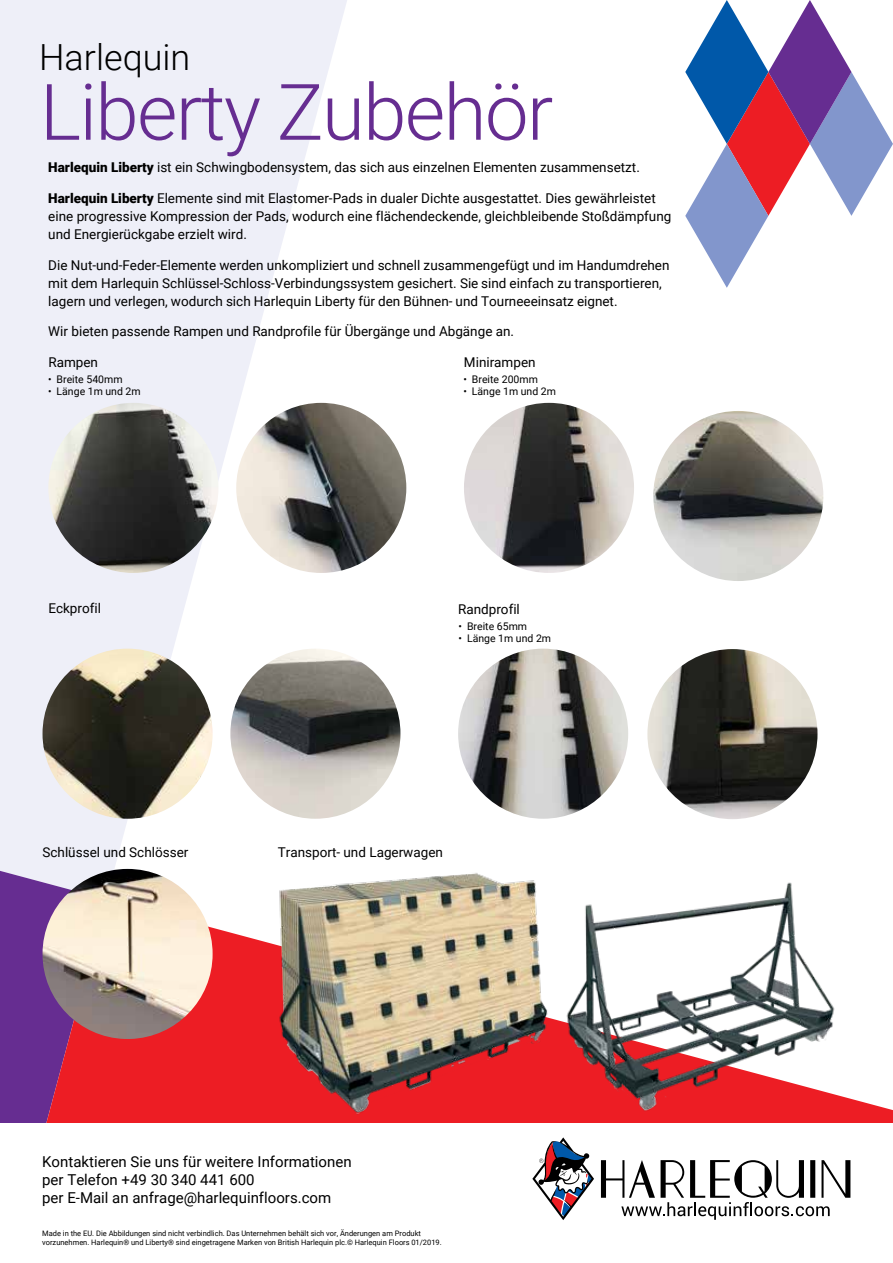
<style>
.page{position:relative;width:893px;height:1263px;background:#fff}
.page>*{position:absolute;margin:0;border:0;box-sizing:border-box;transform-origin:0 0}
.t1{font:300 78px "Roboto";letter-spacing:-.02em;color:#662d91}
.t2{font:300 36px "Roboto";color:#000}
.t3{font:15px/18px "Roboto";color:#000}
.t4{font:13.5px/18px "Roboto";color:#000}
.t5{font:10.5px "Roboto";color:#000}
.t6{font:7.5px/9px "Roboto";color:#000}
.s1{font-weight:900}
</style>
<div class="page">
<svg style="left:0;top:0;width:347px;height:877px;fill:#eeeff8"></svg>
<svg style="left:0;top:871px;width:106px;height:252px;background:#8458a7"></svg>
<svg style="left:9px;top:899px;width:210px;height:224px;background:#b82752"></svg>
<svg style="left:601px;top:1160px;width:249px;height:60px"></svg>
<svg style="left:532px;top:1137px;width:62px;height:83px"></svg>
<svg style="left:685px;top:0;width:208px;height:288px"></svg>
<img style="left:48px;top:403px;width:170px;height:170px;border-radius:85px">
<img style="left:43px;top:649px;width:170px;height:170px;border-radius:85px">
<img style="left:43px;top:869px;width:170px;height:170px;border-radius:84px">
<img style="left:464px;top:403px;width:170px;height:170px;border-radius:85px">
<img style="left:458px;top:649px;width:170px;height:170px;border-radius:85px">
<img style="left:236px;top:403px;width:170px;height:170px;border-radius:85px">
<img style="left:230px;top:649px;width:170px;height:170px;border-radius:85px">
<img style="left:653px;top:411px;width:170px;height:170px;border-radius:85px">
<img style="left:647px;top:649px;width:170px;height:170px;border-radius:85px">
<img style="left:611px;top:882px;width:282px;height:241px">
<img style="left:219px;top:847px;width:392px;height:276px">
<h2 class="t2" style="left:39px;top:32px;width:153px">Harlequin</h2>
<h1 class="t1" style="left:40px;top:57px;width:515px">Liberty Zubehör</h1>
<p class="t4" style="left:48px;top:158px;width:593px"><span class="s1">Harlequin Liberty</span> ist ein Schwingbodensystem, das sich aus einzelnen Elementen zusammensetzt.</p>
<p class="t4" style="left:48px;top:189px;width:625px"><span class="s1">Harlequin Liberty</span> Elemente sind mit Elastomer-Pads in dualer Dichte ausgestattet. Dies gewährleistet eine progressive Kompression der Pads, wodurch eine flächendeckende, gleichbleibende Stoßdämpfung und Energierückgabe erzielt wird.</p>
<p class="t4" style="left:48px;top:255px;width:623px">Die Nut-und-Feder-Elemente werden unkompliziert und schnell zusammengefügt und im Handumdrehen mit dem Harlequin Schlüssel-Schloss-Verbindungssystem gesichert. Sie sind einfach zu transportieren, lagern und verlegen, wodurch sich Harlequin Liberty für den Bühnen- und Tourneeeinsatz eignet.</p>
<p class="t4" style="left:48px;top:322px;width:467px">Wir bieten passende Rampen und Randprofile für Übergänge und Abgänge an.</p>
<p class="t4" style="left:48px;top:353px;width:51px">Rampen</p>
<p class="t4" style="left:464px;top:353px;width:73px">Minirampen</p>
<p class="t5" style="left:48px;top:372px;width:76px">• Breite 540mm</p>
<p class="t5" style="left:48px;top:384px;width:94px">• Länge 1m und 2m</p>
<p class="t5" style="left:463px;top:372px;width:76px">• Breite 200mm</p>
<p class="t5" style="left:463px;top:384px;width:94px">• Länge 1m und 2m</p>
<p class="t4" style="left:48px;top:599px;width:54px">Eckprofil</p>
<p class="t4" style="left:458px;top:599px;width:63px">Randprofil</p>
<p class="t5" style="left:459px;top:619px;width:70px">• Breite 65mm</p>
<p class="t5" style="left:459px;top:631px;width:94px">• Länge 1m und 2m</p>
<p class="t4" style="left:43px;top:843px;width:147px">Schlüssel und Schlösser</p>
<p class="t4" style="left:278px;top:843px;width:167px">Transport- und Lagerwagen</p>
<p class="t3" style="left:42px;top:1152px;width:311px">Kontaktieren Sie uns für weitere Informationen per Telefon +49 30 340 441 600<br>per E-Mail an anfrage@harlequinfloors.com</p>
<p class="t6" style="left:42px;top:1228px;width:401px">Made in the EU. Die Abbildungen sind nicht verbindlich. Das Unternehmen behält sich vor, Änderungen am Produkt vorzunehmen. Harlequin® und Liberty® sind eingetragene Marken von British Harlequin plc.© Harlequin Floors 01/2019.</p>
</div>
